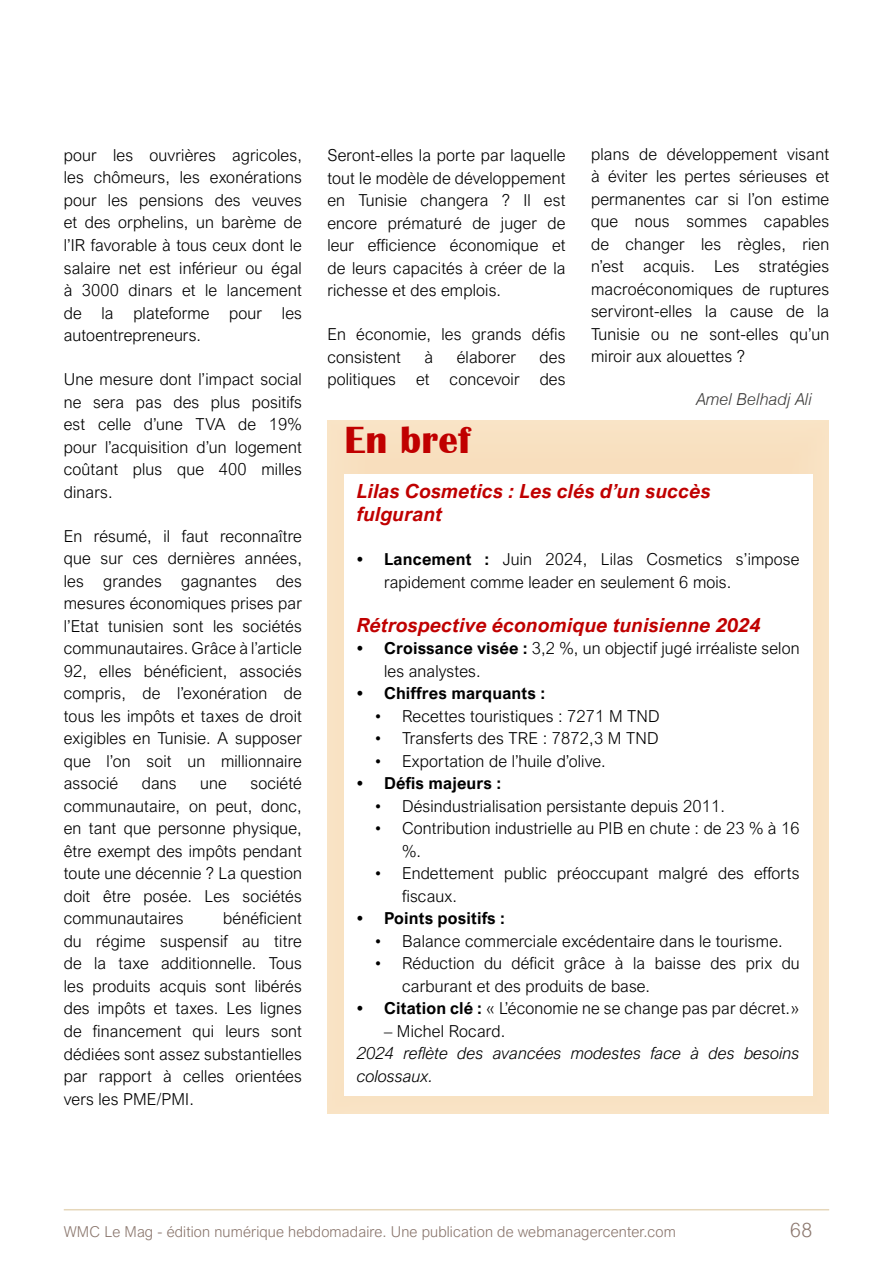
<style>
.page{position:relative;width:893px;height:1263px;background:#fff}
.page>*{position:absolute;margin:0;border:0;box-sizing:border-box;transform-origin:0 0}
.t1{font:700 39px "Britannic";letter-spacing:.01em;color:#c00000}
.t2{font:italic 700 19.5px/22.5px "Arial Nova";letter-spacing:.01em;color:#c00000}
.t3{font:300 19.5px "Arial Nova W07";color:#8b776e}
.t4{font:300 16.5px/22.5px "Arial Nova";letter-spacing:.01em;color:#000;text-align:justify}
.t5{font:italic 300 16.5px/22.5px "Arial Nova";letter-spacing:.01em;color:#000}
.t6{font:700 16.5px "Arial Nova";letter-spacing:.01em;color:#000}
.t7{font:italic 300 16.5px "Swiss 721 BT";letter-spacing:.01em;color:#3a3938}
.t8{font:300 15px "Arial Nova W07";letter-spacing:.01em;color:#8b776e}
.s1{font-weight:700}
</style>
<div class="page">
<hr style="left:64px;top:1209px;width:765px;height:1px;background:#e0cda9">
<div style="left:314px;top:410px;width:527px;height:704px;background:#fff;opacity:.75"></div>
<div style="left:344px;top:474px;width:468px;height:622px;background:#fff"></div>
<p class="t4" style="left:64px;top:144px;width:240px">pour les ouvrières agricoles, les chômeurs, les exonérations pour les pensions des veuves et des orphelins, un barème de l’IR favorable à tous ceux dont le salaire net est inférieur ou égal à 3000 dinars et le lancement de la plateforme pour les autoentrepreneurs.</p>
<p class="t4" style="left:64px;top:368px;width:240px">Une mesure dont l’impact social ne sera pas des plus positifs est celle d’une TVA de 19% pour l’acquisition d’un logement coûtant plus que 400 milles dinars.</p>
<p class="t4" style="left:64px;top:525px;width:240px">En résumé, il faut reconnaître que sur ces dernières années, les grandes gagnantes des mesures économiques prises par l’Etat tunisien sont les sociétés communautaires. Grâce à l’article 92, elles bénéficient, associés compris, de l’exonération de tous les impôts et taxes de droit exigibles en Tunisie. A supposer que l’on soit un millionnaire associé</p>
<p class="t4" style="left:64px;top:772px;width:240px;text-indent:187px">société communautaire, on peut, donc, en tant que personne physique, être exempt des impôts pendant toute une décennie ? La question doit être posée. Les sociétés communautaires</p>
<p class="t4" style="left:142px;top:772px;width:36px">dans</p>
<p class="t4" style="left:200px;top:772px;width:28px">une</p>
<p class="t4" style="left:64px;top:907px;width:240px;text-indent:159px">bénéficient du régime suspensif au titre de la taxe additionnelle. Tous les produits acquis sont libérés des impôts et taxes. Les lignes de financement qui leurs sont dédiées sont assez substantielles par rapport à celles orientées vers les PME/PMI.</p>
<p class="t4" style="left:327px;top:144px;width:240px">Seront-elles la porte par laquelle tout le modèle de développement en Tunisie changera ? Il est encore prématuré de juger de leur efficience économique et de leurs capacités à créer de la richesse et des emplois.</p>
<p class="t4" style="left:327px;top:323px;width:240px">En économie, les grands défis consistent</p>
<p class="t4" style="left:327px;top:346px;width:240px;text-align:right">des<br>politiques et concevoir des</p>
<p class="t4" style="left:424px;top:346px;width:10px">à</p>
<p class="t4" style="left:457px;top:346px;width:61px">élaborer</p>
<p class="t4" style="left:591px;top:143px;width:240px">plans de développement visant à éviter les pertes sérieuses et permanentes car si l’on estime que nous sommes capables de changer les règles, rien n’est acquis. Les stratégies macroéconomiques de ruptures serviront-elles la cause de la Tunisie ou ne sont-elles qu’un miroir aux alouettes ?</p>
<p class="t7" style="left:696px;top:389px;width:117px">Amel Belhadj Ali</p>
<h1 class="t1" style="left:344px;top:418px;width:128px">En bref</h1>
<p class="t2" style="left:357px;top:480px;width:356px">Lilas Cosmetics : Les clés d’un succès fulgurant</p>
<p class="t4" style="left:384px;top:548px;width:417px;text-indent:-27px"><span class="s1">• Lancement :</span> Juin 2024, Lilas Cosmetics s’impose rapidement comme leader en seulement 6 mois.</p>
<p class="t2" style="left:357px;top:613px;width:406px">Rétrospective économique tunisienne 2024</p>
<p class="t4" style="left:384px;top:637px;width:417px;text-indent:-27px"><span class="s1">• Croissance visée :</span> 3,2 %, un objectif jugé irréaliste selon les analystes.</p>
<p class="t6" style="left:357px;top:684px;width:190px">• Chiffres marquants :</p>
<p class="t4" style="left:375px;top:705px;width:286px">• Recettes touristiques : 7271 M TND</p>
<p class="t4" style="left:375px;top:727px;width:285px">• Transferts des TRE : 7872,3 M TND</p>
<p class="t4" style="left:375px;top:750px;width:232px">• Exportation de l’huile d’olive.</p>
<p class="t6" style="left:357px;top:774px;width:146px">• Défis majeurs :</p>
<p class="t4" style="left:375px;top:795px;width:351px">• Désindustrialisation persistante depuis 2011.</p>
<p class="t4" style="left:402px;top:817px;width:399px;text-indent:-27px">• Contribution industrielle au PIB en chute : de 23 % à 16 %.</p>
<p class="t4" style="left:402px;top:862px;width:399px;text-indent:-27px">• Endettement public préoccupant malgré des efforts fiscaux.</p>
<p class="t6" style="left:357px;top:909px;width:149px">• Points positifs :</p>
<p class="t4" style="left:375px;top:930px;width:409px">• Balance commerciale excédentaire dans le tourisme.</p>
<p class="t4" style="left:402px;top:952px;width:399px;text-indent:-27px">• Réduction du déficit grâce à la baisse des prix du carburant et des produits de base.</p>
<p class="t4" style="left:357px;top:997px;width:444px"><span class="s1">• Citation clé :</span> « L’économie ne se change pas par décret.»</p>
<p class="t4" style="left:384px;top:1020px;width:123px">– Michel Rocard.</p>
<p class="t5" style="left:357px;top:1042px;width:444px">2024 reflète des avancées modestes face à des besoins colossaux.</p>
<p class="t8" style="left:64px;top:1223px;width:614px">WMC Le Mag - édition numérique hebdomadaire. Une publication de webmanagercenter.com</p>
<p class="t3" style="left:790px;top:1219px;width:23px">68</p>
</div>
